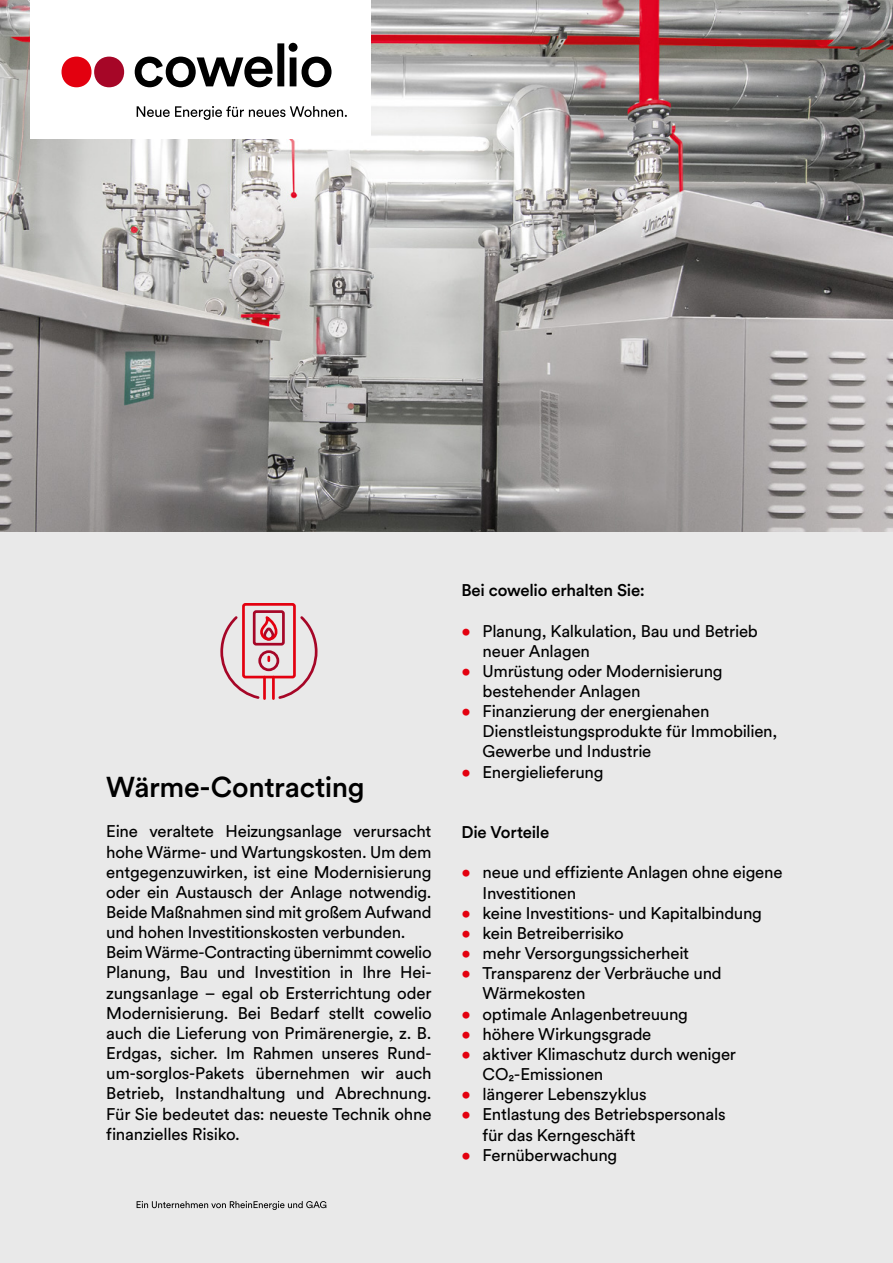
<style>
.page{position:relative;width:893px;height:1263px;background:#e9e9e9}
.page>*{position:absolute;margin:0;border:0;box-sizing:border-box;transform-origin:0 0}
.t1{font:500 28.5px "Circular Std";letter-spacing:-.015em;color:#000}
.t2{font:16.8px/20.1px "Circular Std";letter-spacing:-.015em;color:#000}
.t3{font:500 16.8px "Circular Std";letter-spacing:-.015em;color:#000}
.s1{color:#e3000f}
</style>
<div class="page">
<img style="left:0;top:0;width:893px;height:531px">
<div style="left:31px;top:0;width:340px;height:139px;background:#fff"></div>
<div style="left:62px;top:57px;width:30px;height:30px;background:#e3000f;border-radius:50%"></div>
<div style="left:94px;top:57px;width:30px;height:30px;background:#a60627;border-radius:50%"></div>
<svg style="left:135px;top:43px;width:197px;height:44px"></svg>
<svg style="left:137px;top:106px;width:210px;height:14px"></svg>
<svg style="left:137px;top:1201px;width:189px;height:9px"></svg>
<svg style="left:220px;top:603px;width:98px;height:97px"></svg>
<p class="t1" style="left:106px;top:769px;width:260px">Wärme-Contracting</p>
<p class="t2" style="left:106px;top:821px;width:327px;text-align:justify">Eine veraltete Heizungsanlage verursacht hohe Wärme- und Wartungskosten. Um dem entgegenzuwirken, ist eine Modernisierung oder ein Austausch der Anlage notwendig.<br>Beide Maßnahmen sind mit großem Aufwand und hohen Investitionskosten verbunden.</p>
<p class="t2" style="left:106px;top:942px;width:327px;text-align:justify">Beim Wärme-Contracting übernimmt cowelio Planung, Bau und Investition in Ihre Hei&shy;zungsanlage – egal ob Ersterrichtung oder Modernisierung. Bei Bedarf stellt cowelio auch die Lieferung von Primärenergie, z. B.<br>Erdgas, sicher. Im Rahmen unseres Rund&shy;um-sorglos-Pakets übernehmen wir auch Betrieb, Instandhaltung und Abrechnung.<br>Für Sie bedeutet das: neueste Technik ohne finanzielles Risiko.</p>
<p class="t3" style="left:461px;top:580px;width:185px">Bei cowelio erhalten Sie:</p>
<p class="t2" style="left:483px;top:620px;width:277px;text-indent:-21px"><span class="s1">•</span> Planung, Kalkulation, Bau und Betrieb neuer Anlagen</p>
<p class="t2" style="left:483px;top:661px;width:241px;text-indent:-21px"><span class="s1">•</span> Umrüstung oder Modernisierung bestehender Anlagen</p>
<p class="t2" style="left:483px;top:701px;width:296px;text-indent:-21px"><span class="s1">•</span> Finanzierung der energienahen<br>Dienstleistungsprodukte für Immobilien,<br>Gewerbe und Industrie</p>
<p class="t2" style="left:461px;top:761px;width:144px"><span class="s1">•</span> Energielieferung</p>
<p class="t3" style="left:461px;top:822px;width:89px">Die Vorteile</p>
<p class="t2" style="left:483px;top:862px;width:301px;text-indent:-21px"><span class="s1">•</span> neue und effiziente Anlagen ohne eigene<br>Investitionen</p>
<p class="t2" style="left:461px;top:903px;width:302px"><span class="s1">•</span> keine Investitions- und Kapitalbindung</p>
<p class="t2" style="left:461px;top:923px;width:164px"><span class="s1">•</span> kein Betreiberrisiko</p>
<p class="t2" style="left:461px;top:943px;width:229px"><span class="s1">•</span> mehr Versorgungssicherheit</p>
<p class="t2" style="left:483px;top:963px;width:241px;text-indent:-21px"><span class="s1">•</span> Transparenz der Verbräuche und<br>Wärmekosten</p>
<p class="t2" style="left:461px;top:1003px;width:228px"><span class="s1">•</span> optimale Anlagenbetreuung</p>
<p class="t2" style="left:461px;top:1023px;width:192px"><span class="s1">•</span> höhere Wirkungsgrade</p>
<p class="t2" style="left:483px;top:1044px;width:255px;text-indent:-21px"><span class="s1">•</span> aktiver Klimaschutz durch weniger<br>CO₂-Emissionen</p>
<p class="t2" style="left:461px;top:1084px;width:187px"><span class="s1">•</span> längerer Lebenszyklus</p>
<p class="t2" style="left:483px;top:1104px;width:244px;text-indent:-21px"><span class="s1">•</span> Entlastung des Betriebspersonals für das Kerngeschäft</p>
<p class="t2" style="left:461px;top:1144px;width:157px"><span class="s1">•</span> Fernüberwachung</p>
</div>
